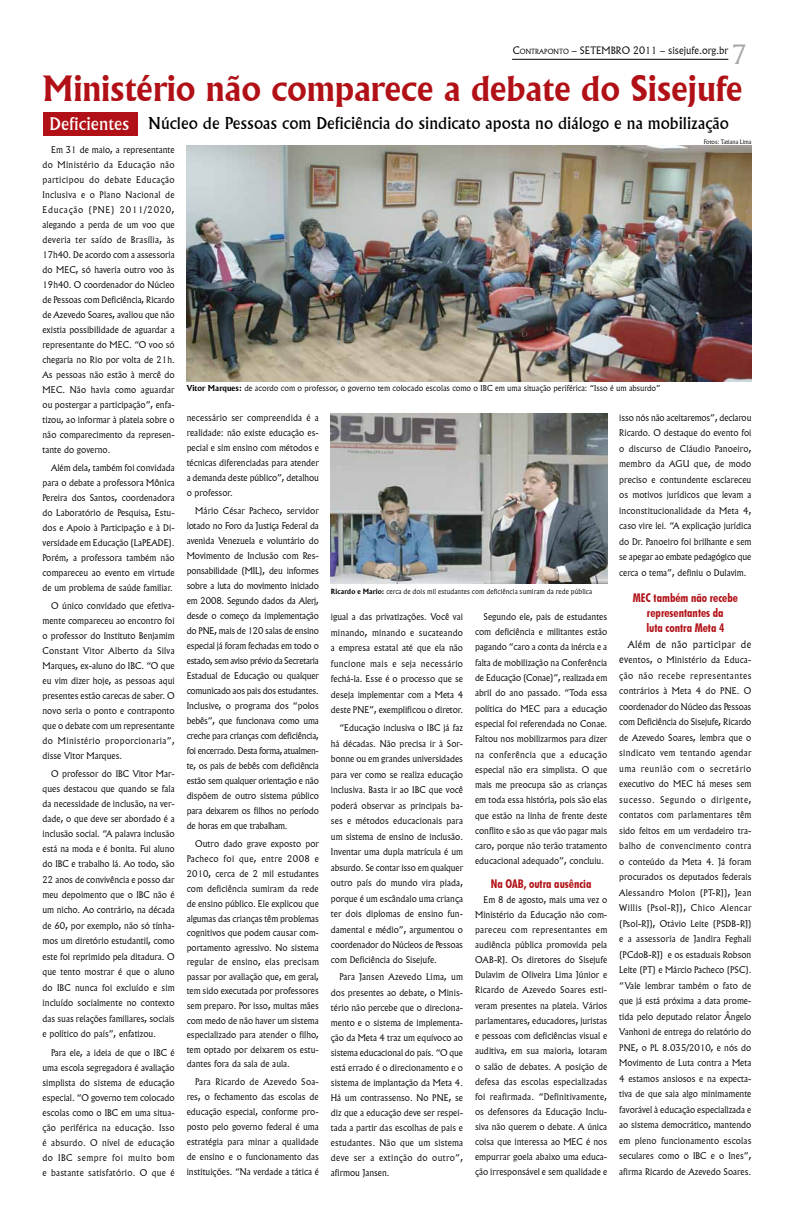
<style>
.page{position:relative;width:794px;height:1219px;background:#fff}
.page>*{position:absolute;margin:0;border:0;box-sizing:border-box;transform-origin:0 0}
.t1{font:700 34px "Flareserif 821 BT";letter-spacing:-.01em;color:#b11116}
.t2{font:300 26px "Flareserif 821 BT";color:#a7a9ac}
.t3{font:17px "Flareserif 821 BT";color:#fff}
.t4{font:16px "Flareserif 821 BT";color:#000}
.t5{font:700 condensed 12px/15px "Futura BT";color:#b11116;text-align:center}
.t6{font:300 10px "Flareserif 821 BT";color:#000}
.t7{font:300 10px "Flareserif 821 BT";letter-spacing:.03em;color:#000}
.t8{font:300 9px/15px "Flareserif 821 BT";color:#000;text-align:justify}
.t9{font:300 8px "Flareserif 821 BT";color:#000}
.t10{font:300 7px "Flareserif 821 BT";letter-spacing:.01em;color:#000}
.t11{font:300 6px "Flareserif 821 BT";color:#000}
.s1{font-style:inherit}
.s2{font-size:7px}
.s3{font-weight:700}
.s4{font-size:10px}
</style>
<div class="page">
<hr style="left:512px;top:59px;width:216px;height:1px;background:#000">
<img style="left:187px;top:146px;width:564px;height:236px">
<img style="left:331px;top:414px;width:276px;height:170px">
<div style="left:43px;top:112px;width:94px;height:24px;background:#b11116"></div>
<p class="t6" style="left:513px;top:44px;width:217px"><span class="s1">C</span><span class="s2">ONTRAPONTO</span> – SETEMBRO 2011 – sisejufe.org.br</p>
<h2 class="t2" style="left:732px;top:38px;width:17px">7</h2>
<h1 class="t1" style="left:43px;top:67px;width:701px">Ministério não comparece a debate do Sisejufe</h1>
<h3 class="t4" style="left:149px;top:113px;width:582px">Núcleo de Pessoas com Deficiência do sindicato aposta no diálogo e na mobilização</h3>
<p class="t8" style="left:43px;top:142px;width:134px;text-indent:8px">Em 31 de maio, a representante do Ministério da Educação não participou do debate Educação Inclusiva e o Plano Nacional de Educação (PNE) 2011/2020, alegando a perda de um voo que deveria ter saído de Brasília, às 17h40. De acordo com a assessoria do MEC, só haveria outro voo às 19h40. O coordenador do Núcleo de Pessoas com Deficiência, Ricardo de Azevedo Soares, avaliou que não existia possibilidade de aguardar a representante do MEC. “O voo só chegaria no Rio por volta de 21h.<br>As pessoas não estão à mercê do MEC. Não havia como aguardar ou postergar a participação”, enfa&shy;tizou, ao informar à plateia sobre o não comparecimento da represen&shy;tante do governo.</p>
<p class="t8" style="left:43px;top:460px;width:134px;text-indent:8px">Além dela, também foi convidada para o debate a professora Mônica Pereira dos Santos, coordenadora do Laboratório de Pesquisa, Estu&shy;dos e Apoio à Participação e à Di&shy;versidade em Educação (LaPEADE).<br>Porém, a professora também não compareceu ao evento em virtude de um problema de saúde familiar.</p>
<p class="t8" style="left:43px;top:598px;width:134px;text-indent:8px">O único convidado que efetiva&shy;mente compareceu ao encontro foi o professor do Instituto Benjamim Constant Vitor Alberto da Silva Marques, ex-aluno do IBC. “O que eu vim dizer hoje, as pessoas aqui presentes estão carecas de saber. O novo seria o ponto e contraponto que o debate com um representante do Ministério proporcionaria”, disse Vitor Marques.</p>
<p class="t8" style="left:43px;top:766px;width:134px;line-height:15.3px;text-indent:8px">O professor do IBC Vitor Mar&shy;ques destacou que quando se fala da necessidade de inclusão, na ver&shy;dade, o que deve ser abordado é a inclusão social. “A palavra inclusão está na moda e é bonita. Fui aluno do IBC e trabalho lá. Ao todo, são 22 anos de convivência e posso dar meu depoimento que o IBC não é um nicho. Ao contrário, na década de 60, por exemplo, não só tínha&shy;mos um diretório estudantil, como este foi reprimido pela ditadura. O que tento mostrar é que o aluno do IBC nunca foi excluído e sim incluído socialmente no contexto das suas relações familiares, sociais e político do país”, enfatizou.</p>
<p class="t8" style="left:43px;top:1045px;width:134px;text-indent:8px">Para ele, a ideia de que o IBC é uma escola segregadora é avaliação simplista do sistema de educação especial. “O governo tem colocado escolas como o IBC em uma situa&shy;ção periférica na educação. Isso é absurdo. O nível de educação do IBC sempre foi muito bom e bastante satisfatório. O que é</p>
<h3 class="t3" style="left:49px;top:113px;width:82px">Deficientes</h3>
<p class="t11" style="left:703px;top:138px;width:49px">Fotos: Tatiana Lima</p>
<p class="t9" style="left:187px;top:383px;width:475px"><span class="s3">Vitor Marques:</span> de acordo com o professor, o governo tem colocado escolas como o IBC em uma situação periférica: “Isso é um absurdo”</p>
<p class="t8" style="left:619px;top:410px;width:134px;line-height:15.5px">isso nós não aceitaremos”, declarou Ricardo. O destaque do evento foi o discurso de Cláudio Panoeiro, membro da AGU que, de modo preciso e contundente esclareceu os motivos jurídicos que levam a inconstitucionalidade da Meta 4, caso vire lei. “A explicação jurídica do Dr. Panoeiro foi brilhante e sem se apegar ao embate pedagógico que cerca o tema”, definiu o Dulavim.</p>
<h3 class="t5" style="left:633px;top:590px;width:107px">MEC também não recebe representantes da<br>luta contra Meta 4</h3>
<p class="t7" style="left:628px;top:637px;width:125px">Além de não participar de</p>
<p class="t8" style="left:619px;top:652px;width:134px;line-height:15.5px"><span class="s4">ev</span>entos, o Ministério da Educa&shy;ção não recebe representantes contrários à Meta 4 do PNE. O coordenador do Núcleo das Pessoas com Deficiência do Sisejufe, Ricardo de Azevedo Soares, lembra que o sindicato vem tentando agendar uma reunião com o secretário executivo do MEC há meses sem sucesso. Segundo o dirigente, contatos com parlamentares têm sido feitos em um verdadeiro tra&shy;balho de convencimento contra o conteúdo da Meta 4. Já foram procurados os deputados federais Alessandro Molon (PT-RJ), Jean Willis (Psol-RJ), Chico Alencar (Psol-RJ), Otávio Leite (PSDB-RJ) e a assessoria de Jandira Feghali (PCdoB-RJ) e os estaduais Robson Leite (PT) e Márcio Pacheco (PSC). “Vale lembrar também o fato de que já está próxima a data prome&shy;tida pelo deputado relator Ângelo Vanhoni de entrega do relatório do PNE, o PL 8.035/2010, e nós do Movimento de Luta contra a Meta 4 estamos ansiosos e na expecta&shy;tiva de que saia algo minimamente favorável à educação especializada e ao sistema democrático, mantendo em pleno funcionamento escolas seculares como o IBC e o Ines”, afirma Ricardo de Azevedo Soares.</p>
<p class="t8" style="left:187px;top:410px;width:134px">necessário ser compreendida é a realidade: não existe educação es&shy;pecial e sim ensino com métodos e técnicas diferenciadas para atender a demanda deste público”, detalhou o professor.</p>
<p class="t8" style="left:187px;top:503px;width:134px;text-indent:8px">Mário César Pacheco, servidor lotado no Foro da Justiça Federal da avenida Venezuela e voluntário do Movimento de Inclusão com Res&shy;ponsabilidade (MIL), deu informes sobre a luta do movimento iniciado em 2008. Segundo dados da Alerj, desde o começo da implementação do PNE, mais de 120 salas de ensino especial já foram fechadas em todo o estado, sem aviso prévio da Secretaria Estadual de Educação ou qualquer comunicado aos pais dos estudantes.<br>Inclusive, o programa dos “polos bebês”, que funcionava como uma creche para crianças com deficiência, foi encerrado. Desta forma, atualmen&shy;te, os pais de bebês com deficiência estão sem qualquer orientação e não dispõem de outro sistema público para deixarem os filhos no período de horas em que trabalham.</p>
<p class="t8" style="left:187px;top:836px;width:134px;line-height:14.7px;text-indent:8px">Outro dado grave exposto por Pacheco foi que, entre 2008 e 2010, cerca de 2 mil estudantes com deficiência sumiram da rede de ensino público. Ele explicou que algumas das crianças têm problemas cognitivos que podem causar com&shy;portamento agressivo. No sistema regular de ensino, elas precisam passar por avaliação que, em geral, tem sido executada por professores sem preparo. Por isso, muitas mães com medo de não haver um sistema especializado para atender o filho, tem optado por deixarem os estu&shy;dantes fora da sala de aula.</p>
<p class="t8" style="left:187px;top:1074px;width:134px;text-indent:8px">Para Ricardo de Azevedo Soa&shy;res, o fechamento das escolas de educação especial, conforme pro&shy;posto pelo governo federal é uma estratégia para minar a qualidade de ensino e o funcionamento das instituições. “Na verdade a tática é</p>
<p class="t10" style="left:331px;top:586px;width:263px"><span class="s3">Ricardo e Mario:</span> cerca de dois mil estudantes com deficiência sumiram da rede pública</p>
<p class="t8" style="left:475px;top:609px;width:134px;text-indent:8px">Segundo ele, pais de estudantes com deficiência e militantes estão pagando “caro a conta da inércia e a falta de mobilização na Conferência de Educação (Conae)”, realizada em abril do ano passado. “Toda essa política do MEC para a educação especial foi referendada no Conae.<br>Faltou nos mobilizarmos para dizer na conferência que a educação especial não era simplista. O que mais me preocupa são as crianças em toda essa história, pois são elas que estão na linha de frente deste conflito e são as que vão pagar mais caro, porque não terão tratamento educacional adequado”, concluiu.</p>
<h3 class="t5" style="left:491px;top:876px;width:102px">Na OAB, outra ausência</h3>
<p class="t8" style="left:475px;top:892px;width:134px;text-indent:8px">Em 8 de agosto, mais uma vez o Ministério da Educação não com&shy;pareceu com representantes em audiência pública promovida pela OAB-RJ. Os diretores do Sisejufe Dulavim de Oliveira Lima Júnior e Ricardo de Azevedo Soares esti&shy;veram presentes na plateia. Vários parlamentares, educadores, juristas e pessoas com deficiências visual e auditiva, em sua maioria, lotaram o salão de debates. A posição de defesa das escolas especializadas foi reafirmada. “Definitivamente, os defensores da Educação Inclu&shy;siva não querem o debate. A única coisa que interessa ao MEC é nos empurrar goela abaixo uma educa&shy;ção irresponsável e sem qualidade e</p>
<p class="t8" style="left:331px;top:609px;width:134px;line-height:15.5px">igual a das privatizações. Você vai minando, minando e sucateando a empresa estatal até que ela não funcione mais e seja necessário fechá-la. Esse é o processo que se deseja implementar com a Meta 4 deste PNE”, exemplificou o diretor.</p>
<p class="t8" style="left:331px;top:720px;width:134px;line-height:15.4px;text-indent:8px">“Educação inclusiva o IBC já faz há décadas. Não precisa ir à Sor&shy;bonne ou em grandes universidades para ver como se realiza educação inclusiva. Basta ir ao IBC que você poderá observar as principais ba&shy;ses e métodos educacionais para um sistema de ensino de inclusão.<br>Inventar uma dupla matrícula é um absurdo. Se contar isso em qualquer outro país do mundo vira piada, porque é um escândalo uma criança ter dois diplomas de ensino fun&shy;damental e médio”, argumentou o coordenador do Núcleos de Pessoas com Deficiência do Sisejufe.</p>
<p class="t8" style="left:331px;top:969px;width:134px;text-indent:8px">Para Jansen Azevedo Lima, um dos presentes ao debate, o Minis&shy;tério não percebe que o direciona&shy;mento e o sistema de implementa&shy;ção da Meta 4 traz um equívoco ao sistema educacional do país. “O que está errado é o direcionamento e o sistema de implantação da Meta 4.<br>Há um contrassenso. No PNE, se diz que a educação deve ser respei&shy;tada a partir das escolhas de pais e estudantes. Não que um sistema deve ser a extinção do outro”, afirmou Jansen.</p>
</div>
